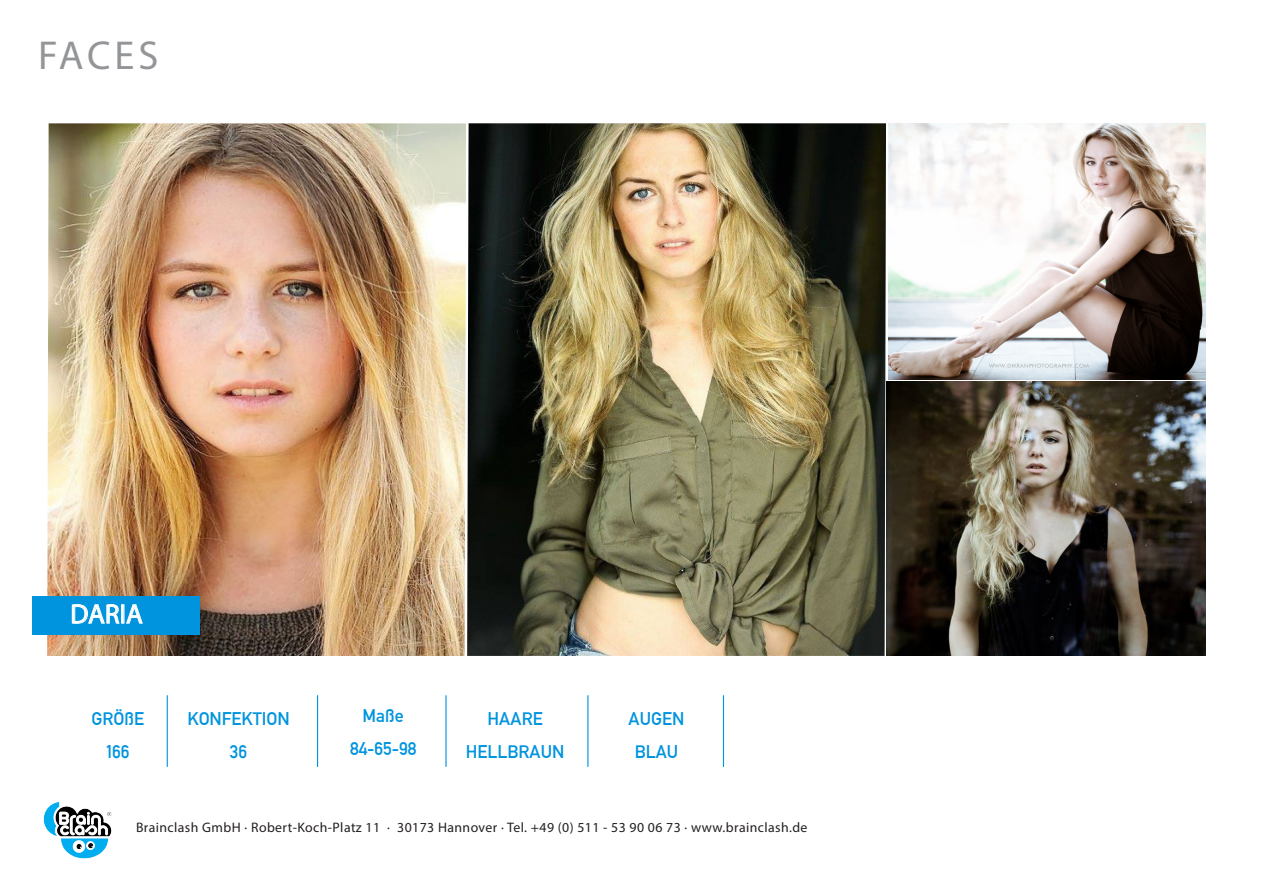
<style>
.page{position:relative;width:1263px;height:893px;background:#fff}
.page>*{position:absolute;margin:0;border:0;box-sizing:border-box;transform-origin:0 0}
.t1{font:40.5px "Myriad Pro";letter-spacing:.09em;color:#939598}
.t2{font:27.3px "Myriad Pro";color:#fff}
.t3{font:18px/33px "Alte DIN1451 Mittelschrift";color:#0094de;text-align:center}
.t4{font:700 18px "DIN Alternate";color:#0094de}
.t5{font:13.8px "Myriad Pro";letter-spacing:.03em;color:#231f20}
</style>
<div class="page">
<img style="left:47px;top:123px;width:839px;height:533px">
<img style="left:43px;top:802px;width:69px;height:57px">
<div style="left:32px;top:596px;width:168px;height:38px;background:#0094de"></div>
<svg style="left:72px;top:604px;width:48px;height:20px"></svg>
<div style="left:121px;top:604px;width:3px;height:19px;border:1px solid #fff"></div>
<svg style="left:126px;top:604px;width:17px;height:20px"></svg>
<hr style="left:167px;top:695px;width:1px;height:72px;background:#0094de">
<hr style="left:317px;top:695px;width:1px;height:72px;background:#0094de">
<hr style="left:445px;top:695px;width:2px;height:72px;background:#0094de">
<img style="left:888px;top:123px;width:317px;height:256px">
<img style="left:886px;top:382px;width:319px;height:274px">
<hr style="left:587px;top:695px;width:1px;height:72px;background:#0094de">
<hr style="left:723px;top:695px;width:1px;height:72px;background:#0094de">
<p class="t1" style="left:38px;top:30px;width:122px">FACES</p>
<p class="t2" style="left:70px;top:597px;width:74px">DARIA</p>
<p class="t3" style="left:91px;top:702px;width:54px">GRÖßE</p>
<p class="t3" style="left:106px;top:735px;width:25px">166</p>
<p class="t3" style="left:187px;top:702px;width:104px">KONFEKTION</p>
<p class="t3" style="left:230px;top:735px;width:19px">36</p>
<p class="t4" style="left:363px;top:702px;width:43px">Maße</p>
<p class="t4" style="left:350px;top:735px;width:68px">84-65-98</p>
<p class="t3" style="left:466px;top:702px;width:100px">HAARE<br>HELLBRAUN</p>
<p class="t3" style="left:628px;top:702px;width:57px">AUGEN</p>
<p class="t3" style="left:635px;top:735px;width:45px">BLAU</p>
<p class="t5" style="left:136px;top:818px;width:673px">Brainclash GmbH ∙ Robert-Koch-Platz 11 ∙ 30173 Hannover ∙ Tel. +49 (0) 511 - 53 90 06 73 ∙ www.brainclash.de</p>
</div>
